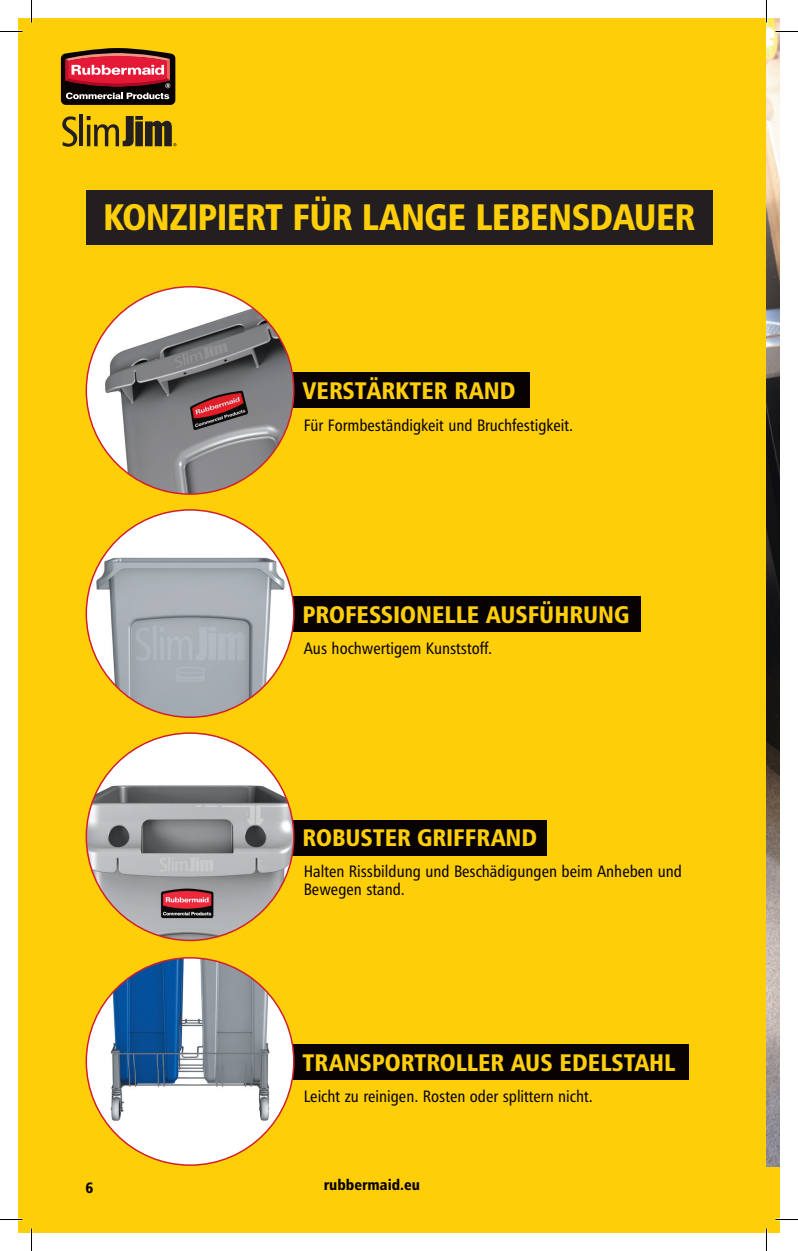
<style>
.page{position:relative;width:798px;height:1251px;background:#fff}
.page>*{position:absolute;margin:0;border:0;box-sizing:border-box;transform-origin:0 0}
.t1{font:36.9px "Humanist 777 BT Black Condensed B";letter-spacing:-.015em;color:#fece08}
.t2{font:24px "Humanist 777 BT Black Condensed B";color:#fece08}
.t3{font:16.5px/18px "Humanist 777 BT Roman Condensed B";color:#080302}
.t4{font:15px "Humanist 777 BT Black Condensed B";color:#080302}
</style>
<div class="page">
<div style="left:18px;top:18px;width:748px;height:1215px;background:#fece08"></div>
<svg style="left:60px;top:48px;width:117px;height:99px"></svg>
<img style="left:766px;top:18px;width:13px;height:1150px">
<div style="left:766px;top:1168px;width:13px;height:65px;background:#fece08"></div>
<div style="left:86px;top:190px;width:626px;height:55px;background:#231f20"></div>
<div style="left:255px;top:373px;width:274px;height:35px;background:#080302"></div>
<div style="left:255px;top:597px;width:385px;height:35px;background:#080302"></div>
<div style="left:255px;top:820px;width:291px;height:35px;background:#080302"></div>
<div style="left:255px;top:1045px;width:433px;height:35px;background:#080302"></div>
<img style="left:94px;top:287px;width:200px;height:207px">
<div style="left:86px;top:510px;width:208px;height:207px;background:#fff;border-radius:50%"></div>
<img style="left:94px;top:553px;width:192px;height:164px">
<div style="left:86px;top:733px;width:208px;height:207px;background:#fff;border-radius:50%"></div>
<img style="left:88px;top:778px;width:206px;height:162px">
<div style="left:86px;top:958px;width:208px;height:207px;background:#fff;border-radius:50%"></div>
<img style="left:88px;top:958px;width:206px;height:174px">
<hr style="left:765px;top:0;width:2px;height:22px;background:#fff">
<hr style="left:765px;top:1228px;width:2px;height:23px;background:#fff">
<svg style="left:0;top:31px;width:22px;height:1px"></svg>
<svg style="left:775px;top:31px;width:22px;height:1px"></svg>
<svg style="left:0;top:1219px;width:22px;height:1px"></svg>
<svg style="left:775px;top:1219px;width:22px;height:1px"></svg>
<svg style="left:31px;top:0;width:1px;height:22px"></svg>
<svg style="left:31px;top:1228px;width:1px;height:23px"></svg>
<svg style="left:766px;top:0;width:1px;height:22px"></svg>
<svg style="left:766px;top:1228px;width:1px;height:23px"></svg>
<h1 class="t1" style="left:103px;top:194px;width:593px">KONZIPIERT FÜR LANGE LEBENSDAUER</h1>
<h2 class="t2" style="left:302px;top:375px;width:214px">VERSTÄRKTER RAND</h2>
<p class="t3" style="left:304px;top:416px;width:271px">Für Formbeständigkeit und Bruchfestigkeit.</p>
<h2 class="t2" style="left:302px;top:599px;width:328px">PROFESSIONELLE AUSFÜHRUNG</h2>
<p class="t3" style="left:304px;top:639px;width:190px">Aus hochwertigem Kunststoff.</p>
<h2 class="t2" style="left:302px;top:822px;width:236px">ROBUSTER GRIFFRAND</h2>
<p class="t3" style="left:304px;top:862px;width:379px">Halten Rissbildung und Beschädigungen beim Anheben und<br>Bewegen stand.</p>
<h2 class="t2" style="left:302px;top:1047px;width:374px">TRANSPORTROLLER AUS EDELSTAHL</h2>
<p class="t3" style="left:304px;top:1087px;width:290px">Leicht zu reinigen. Rosten oder splittern nicht.</p>
<p class="t4" style="left:86px;top:1178px;width:9px">6</p>
<p class="t4" style="left:324px;top:1175px;width:98px">rubbermaid.eu</p>
</div>
